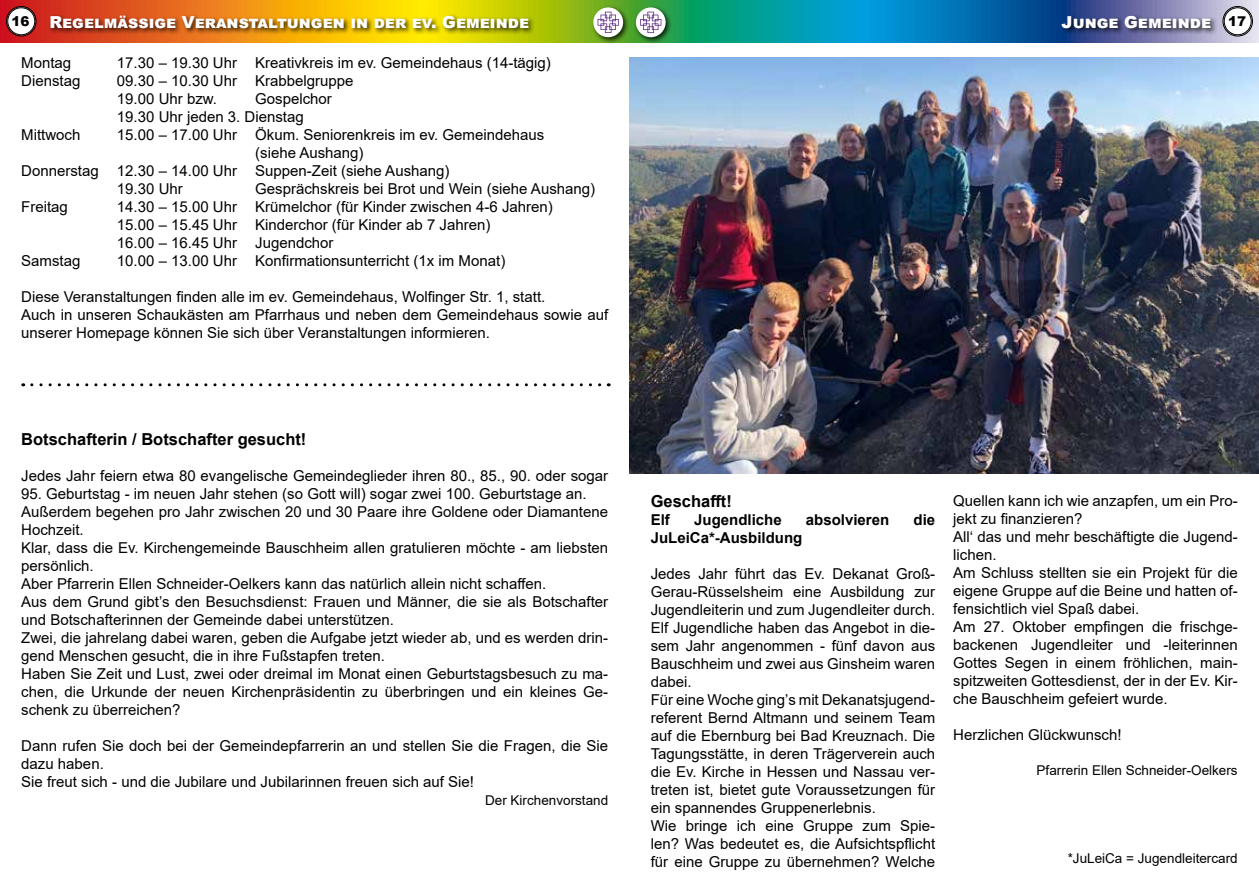
<style>
.page{position:relative;width:1259px;height:893px;background:#fff}
.page>*{position:absolute;margin:0;border:0;box-sizing:border-box;transform-origin:0 0}
.t1{font:900 16.5px "Arial";color:#fff}
.t2{font:700 16.5px "Arial";color:#000}
.t3{font:15px/18px "Arial";color:#000}
.t4{font:700 15px "Arial";color:#000}
.t5{font:13.5px "Arial";color:#000}
.s1{font-size:13.5px;color:#000}
</style>
<div class="page">
<svg style="left:0;top:0;width:1259px;height:43px;background:#648d6c"></svg>
<div style="left:7px;top:7px;width:28px;height:28px;background:#fff;border-radius:50%"></div>
<div style="left:6px;top:6px;width:30px;height:30px;border:1px solid #000;border-radius:50%"></div>
<div style="left:8px;top:8px;width:27px;height:27px;border:1px solid #000;border-radius:50%"></div>
<div style="left:1223px;top:7px;width:28px;height:28px;background:#fff;border-radius:50%"></div>
<div style="left:1222px;top:6px;width:30px;height:30px;border:1px solid #000;border-radius:50%"></div>
<div style="left:1224px;top:8px;width:27px;height:27px;border:1px solid #000;border-radius:50%"></div>
<div style="left:48px;top:13px;width:487px;height:23px;background:#000;opacity:.75"></div>
<div style="left:1060px;top:14px;width:157px;height:21px;background:#000;opacity:.75"></div>
<svg style="left:32px;top:383px;width:577px;height:3px"></svg>
<div style="left:591px;top:5px;width:39px;height:39px;background:#000;opacity:.75"></div>
<svg style="left:593px;top:7px;width:30px;height:30px"></svg>
<svg style="left:597px;top:12px;width:22px;height:21px"></svg>
<div style="left:633px;top:5px;width:39px;height:39px;background:#000;opacity:.75"></div>
<svg style="left:636px;top:7px;width:29px;height:30px"></svg>
<svg style="left:640px;top:12px;width:21px;height:21px"></svg>
<img style="left:629px;top:57px;width:630px;height:416px">
<p class="t1" style="left:12px;top:10px;width:519px"><span class="s1">16</span> Regelmässige Veranstaltungen in der ev. Gemeinde</p>
<p class="t1" style="left:1061px;top:10px;width:186px">Junge Gemeinde <span class="s1">17</span></p>
<p class="t3" style="left:21px;top:54px;width:52px">Montag</p>
<p class="t3" style="left:117px;top:54px;width:435px">17.30 – 19.30 Uhr Kreativkreis im ev. Gemeindehaus (14-tägig)</p>
<p class="t3" style="left:21px;top:72px;width:61px">Dienstag</p>
<p class="t3" style="left:117px;top:72px;width:238px">09.30 – 10.30 Uhr Krabbelgruppe<br>19.00 Uhr bzw.</p>
<p class="t3" style="left:117px;top:90px;width:216px;text-indent:138px">Gospelchor<br>19.30 Uhr jeden 3. Dienstag</p>
<p class="t3" style="left:21px;top:126px;width:61px">Mittwoch</p>
<p class="t3" style="left:117px;top:126px;width:429px">15.00 – 17.00 Uhr Ökum. Seniorenkreis im ev. Gemeindehaus</p>
<p class="t3" style="left:255px;top:144px;width:110px">(siehe Aushang)</p>
<p class="t3" style="left:21px;top:162px;width:430px">Donnerstag 12.30 – 14.00 Uhr Suppen-Zeit (siehe Aushang)</p>
<p class="t3" style="left:117px;top:180px;width:67px">19.30 Uhr</p>
<p class="t3" style="left:255px;top:180px;width:341px">Gesprächskreis bei Brot und Wein (siehe Aushang)</p>
<p class="t3" style="left:21px;top:198px;width:48px">Freitag</p>
<p class="t3" style="left:117px;top:198px;width:437px">14.30 – 15.00 Uhr Krümelchor (für Kinder zwischen 4-6 Jahren)<br>15.00 – 15.45 Uhr Kinderchor (für Kinder ab 7 Jahren)<br>16.00 – 16.45 Uhr Jugendchor</p>
<p class="t3" style="left:21px;top:252px;width:61px">Samstag</p>
<p class="t3" style="left:117px;top:252px;width:390px">10.00 – 13.00 Uhr Konfirmationsunterricht (1x im Monat)</p>
<p class="t3" style="left:21px;top:288px;width:588px">Diese Veranstaltungen finden alle im ev. Gemeindehaus, Wolfinger Str. 1, statt.<br>Auch in unseren Schaukästen am Pfarrhaus und neben dem Gemeindehaus sowie auf unserer Homepage können Sie sich über Veranstaltungen informieren.</p>
<p class="t2" style="left:21px;top:427px;width:287px">Botschafterin / Botschafter gesucht!</p>
<p class="t3" style="left:21px;top:466px;width:588px">Jedes Jahr feiern etwa 80 evangelische Gemeindeglieder ihren 80., 85., 90. oder sogar</p>
<p class="t3" style="left:21px;top:484px;width:588px">95. Geburtstag - im neuen Jahr stehen (so Gott will) sogar zwei 100. Geburtstage an.<br>Außerdem begehen pro Jahr zwischen 20 und 30 Paare ihre Goldene oder Diamantene Hochzeit.<br>Klar, dass die Ev. Kirchengemeinde Bauschheim allen gratulieren möchte - am liebsten persönlich.<br>Aber Pfarrerin Ellen Schneider-Oelkers kann das natürlich allein nicht schaffen.<br>Aus dem Grund gibt’s den Besuchsdienst: Frauen und Männer, die sie als Botschafter und Botschafterinnen der Gemeinde dabei unterstützen.<br>Zwei, die jahrelang dabei waren, geben die Aufgabe jetzt wieder ab, und es werden drin&shy;gend Menschen gesucht, die in ihre Fußstapfen treten.<br>Haben Sie Zeit und Lust, zwei oder dreimal im Monat einen Geburtstagsbesuch zu ma&shy;chen, die Urkunde der neuen Kirchenpräsidentin zu überbringen und ein kleines Ge&shy;schenk zu überreichen?</p>
<p class="t3" style="left:21px;top:736px;width:588px">Dann rufen Sie doch bei der Gemeindepfarrerin an und stellen Sie die Fragen, die Sie dazu haben.<br>Sie freut sich - und die Jubilare und Jubilarinnen freuen sich auf Sie!</p>
<p class="t5" style="left:485px;top:791px;width:125px">Der Kirchenvorstand</p>
<p class="t2" style="left:651px;top:490px;width:83px">Geschafft!</p>
<p class="t4" style="left:651px;top:510px;width:21px">Elf</p>
<p class="t4" style="left:694px;top:510px;width:89px">Jugendliche</p>
<p class="t4" style="left:806px;top:510px;width:85px">absolvieren</p>
<p class="t4" style="left:913px;top:510px;width:23px">die</p>
<p class="t4" style="left:651px;top:528px;width:153px">JuLeiCa*-Ausbildung</p>
<p class="t3" style="left:651px;top:565px;width:286px">Jedes Jahr führt das Ev. Dekanat Groß-Gerau-Rüsselsheim eine Ausbildung zur Jugendleiterin und zum Jugendleiter durch.<br>Elf Jugendliche haben das Angebot in die&shy;sem Jahr angenommen - fünf davon aus Bauschheim und zwei aus Ginsheim waren dabei.<br>Für eine Woche ging’s mit Dekanatsjugend&shy;referent Bernd Altmann und seinem Team auf die Ebernburg bei Bad Kreuznach. Die Tagungsstätte, in deren Trägerverein auch die Ev. Kirche in Hessen und Nassau ver&shy;treten ist, bietet gute Voraussetzungen für ein spannendes Gruppenerlebnis.<br>Wie bringe ich eine Gruppe zum Spie&shy;len? Was bedeutet es, die Aufsichtspflicht für eine Gruppe zu übernehmen? Welche</p>
<p class="t3" style="left:953px;top:492px;width:286px">Quellen kann ich wie anzapfen, um ein Pro&shy;jekt zu finanzieren?<br>All‘ das und mehr beschäftigte die Jugend&shy;lichen.<br>Am Schluss stellten sie ein Projekt für die eigene Gruppe auf die Beine und hatten of&shy;fensichtlich viel Spaß dabei.<br>Am 27. Oktober empfingen die frischge&shy;backenen Jugendleiter und -leiterinnen Gottes Segen in einem fröhlichen, main&shy;spitzweiten Gottesdienst, der in der Ev. Kir&shy;che Bauschheim gefeiert wurde.</p>
<p class="t3" style="left:953px;top:726px;width:170px">Herzlichen Glückwunsch!</p>
<p class="t5" style="left:1036px;top:760px;width:203px">Pfarrerin Ellen Schneider-Oelkers</p>
<p class="t5" style="left:1067px;top:849px;width:171px">*JuLeiCa = Jugendleitercard</p>
</div>
